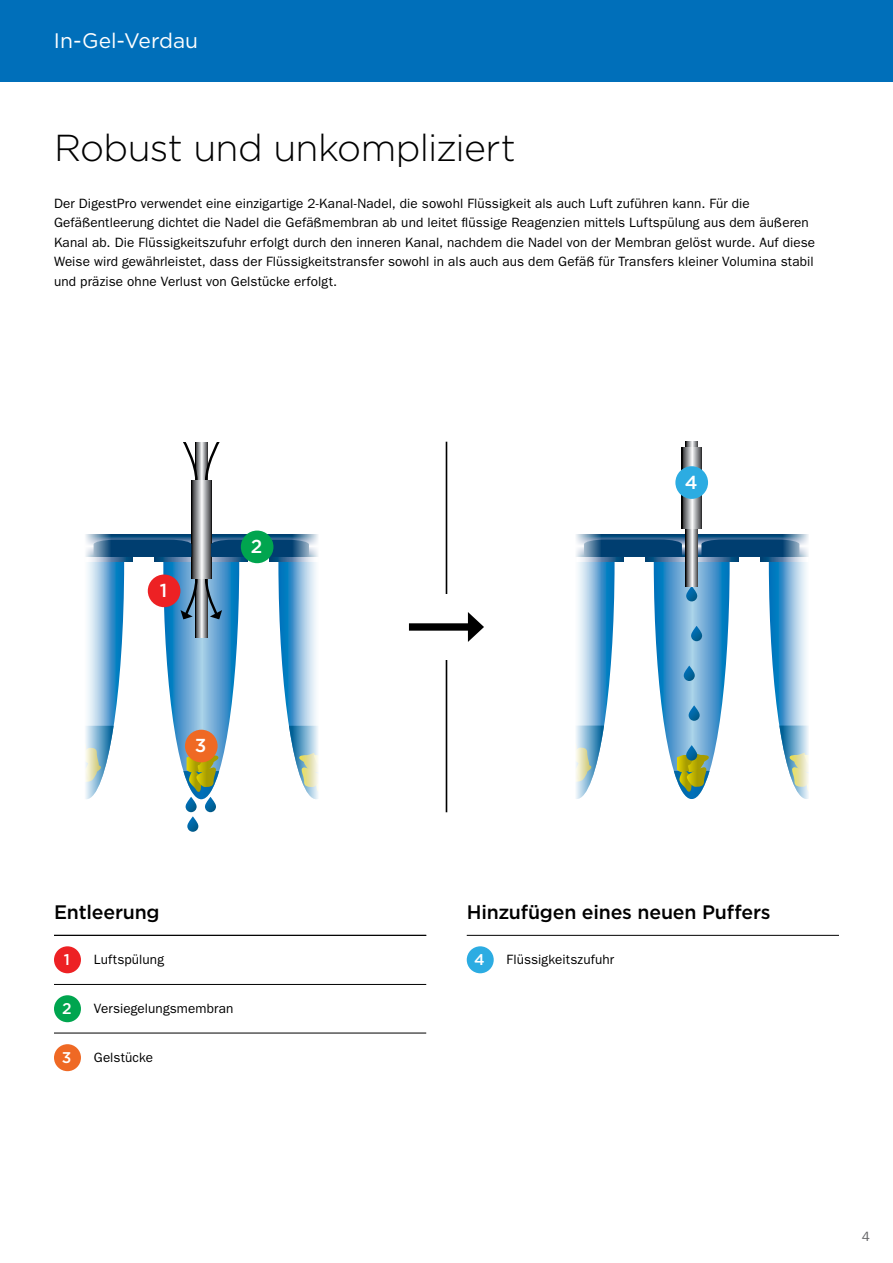
<style>
.page{position:relative;width:893px;height:1263px;background:#fff}
.page>*{position:absolute;margin:0;border:0;box-sizing:border-box;transform-origin:0 0}
.Page_Subject_Headlin{font:300 37.5px "Gotham HTF";letter-spacing:-.02em;color:#000}
.Page_Header__blue_ba{font:21px "Gotham HTF";color:#fff}
.Subject_Headline_Bro{font:500 19.5px "Gotham HTF";letter-spacing:-.01em;color:#000}
.Tile_Heading_Blue{font:500 18.75px "Gotham HTF";color:#fff}
.Tile_Heading_Blue-2{font:500 15.45px "Gotham HTF";color:#fff}
.Paragraph_Copy{font:13.5px/19.5px "ITC Franklin Gothic Std";letter-spacing:.01em;color:#000}
.Page_Number{font:13.5px "ITC Franklin Gothic Std";color:#636466}
</style>
<div class="page">
<div style="left:0;top:0;width:893px;height:81px;background:#006fba"></div>
<hr style="left:446px;top:442px;width:1px;height:370px;background:#000">
<div style="left:389px;top:594px;width:115px;height:66px;background:#fff"></div>
<svg style="left:601px;top:535px;width:181px;height:4px"></svg>
<svg style="left:686px;top:529px;width:12px;height:10px"></svg>
<svg style="left:686px;top:441px;width:12px;height:6px"></svg>
<svg style="left:682px;top:447px;width:19px;height:82px"></svg>
<svg style="left:601px;top:539px;width:181px;height:260px"></svg>
<svg style="left:782px;top:534px;width:27px;height:265px"></svg>
<svg style="left:576px;top:534px;width:25px;height:265px"></svg>
<svg style="left:111px;top:535px;width:181px;height:5px"></svg>
<svg style="left:183px;top:442px;width:37px;height:41px"></svg>
<svg style="left:191px;top:481px;width:20px;height:59px"></svg>
<svg style="left:111px;top:540px;width:181px;height:292px"></svg>
<svg style="left:292px;top:534px;width:26px;height:265px;background:#abcadc"></svg>
<svg style="left:85px;top:534px;width:26px;height:265px"></svg>
<div style="left:148px;top:574px;width:32px;height:33px;background:#ed2124;border-radius:50%"></div>
<div style="left:241px;top:530px;width:32px;height:33px;background:#00a54f;border-radius:50%"></div>
<div style="left:185px;top:730px;width:33px;height:32px;background:#ef6924;border-radius:50%"></div>
<div style="left:675px;top:466px;width:33px;height:33px;background:#2cace2;border-radius:50%"></div>
<div style="left:409px;top:623px;width:65px;height:8px;background:#000"></div>
<svg style="left:468px;top:612px;width:16px;height:30px"></svg>
<hr style="left:467px;top:935px;width:372px;height:1px;background:#000">
<div style="left:467px;top:946px;width:27px;height:27px;background:#2cace2;border-radius:50%"></div>
<hr style="left:54px;top:984px;width:372px;height:1px;background:#000">
<hr style="left:54px;top:1033px;width:372px;height:1px;background:#000">
<hr style="left:54px;top:935px;width:372px;height:1px;background:#000">
<div style="left:54px;top:946px;width:27px;height:27px;background:#ed2124;border-radius:50%"></div>
<div style="left:54px;top:995px;width:27px;height:27px;background:#00a54f;border-radius:50%"></div>
<div style="left:54px;top:1044px;width:27px;height:27px;background:#ef6924;border-radius:50%"></div>
<p class="Page_Header__blue_ba" style="left:54px;top:29px;width:146px">In-Gel-Verdau</p>
<p class="Page_Subject_Headlin" style="left:54px;top:127px;width:463px">Robust und unkompliziert</p>
<p class="Paragraph_Copy" style="left:54px;top:193px;width:763px">Der DigestPro verwendet eine einzigartige 2-Kanal-Nadel, die sowohl Flüssigkeit als auch Luft zuführen kann. Für die Gefäßentleerung dichtet die Nadel die Gefäßmembran ab und leitet flüssige Reagenzien mittels Luftspülung aus dem äußeren Kanal ab. Die Flüssigkeitszufuhr erfolgt durch den inneren Kanal, nachdem die Nadel von der Membran gelöst wurde. Auf diese Weise wird gewährleistet, dass der Flüssigkeitstransfer sowohl in als auch aus dem Gefäß für Transfers kleiner Volumina stabil und präzise ohne Verlust von Gelstücke erfolgt.</p>
<p class="Tile_Heading_Blue" style="left:160px;top:580px;width:9px">1</p>
<p class="Tile_Heading_Blue" style="left:251px;top:536px;width:13px">2</p>
<p class="Tile_Heading_Blue" style="left:195px;top:735px;width:13px">3</p>
<p class="Subject_Headline_Bro" style="left:54px;top:901px;width:107px">Entleerung</p>
<p class="Paragraph_Copy" style="left:94px;top:950px;width:72px">Luftspülung</p>
<p class="Paragraph_Copy" style="left:94px;top:999px;width:141px">Versiegelungsmembran</p>
<p class="Paragraph_Copy" style="left:94px;top:1048px;width:61px">Gelstücke</p>
<p class="Tile_Heading_Blue-2" style="left:64px;top:951px;width:8px">1</p>
<p class="Tile_Heading_Blue-2" style="left:62px;top:1000px;width:11px">2</p>
<p class="Tile_Heading_Blue-2" style="left:62px;top:1048px;width:11px">3</p>
<p class="Tile_Heading_Blue" style="left:685px;top:471px;width:14px">4</p>
<p class="Subject_Headline_Bro" style="left:467px;top:901px;width:305px">Hinzufügen eines neuen Puffers</p>
<p class="Tile_Heading_Blue-2" style="left:474px;top:951px;width:12px">4</p>
<p class="Paragraph_Copy" style="left:507px;top:950px;width:109px">Flüssigkeitszufuhr</p>
<p class="Page_Number" style="left:862px;top:1228px;width:10px">4</p>
</div>
